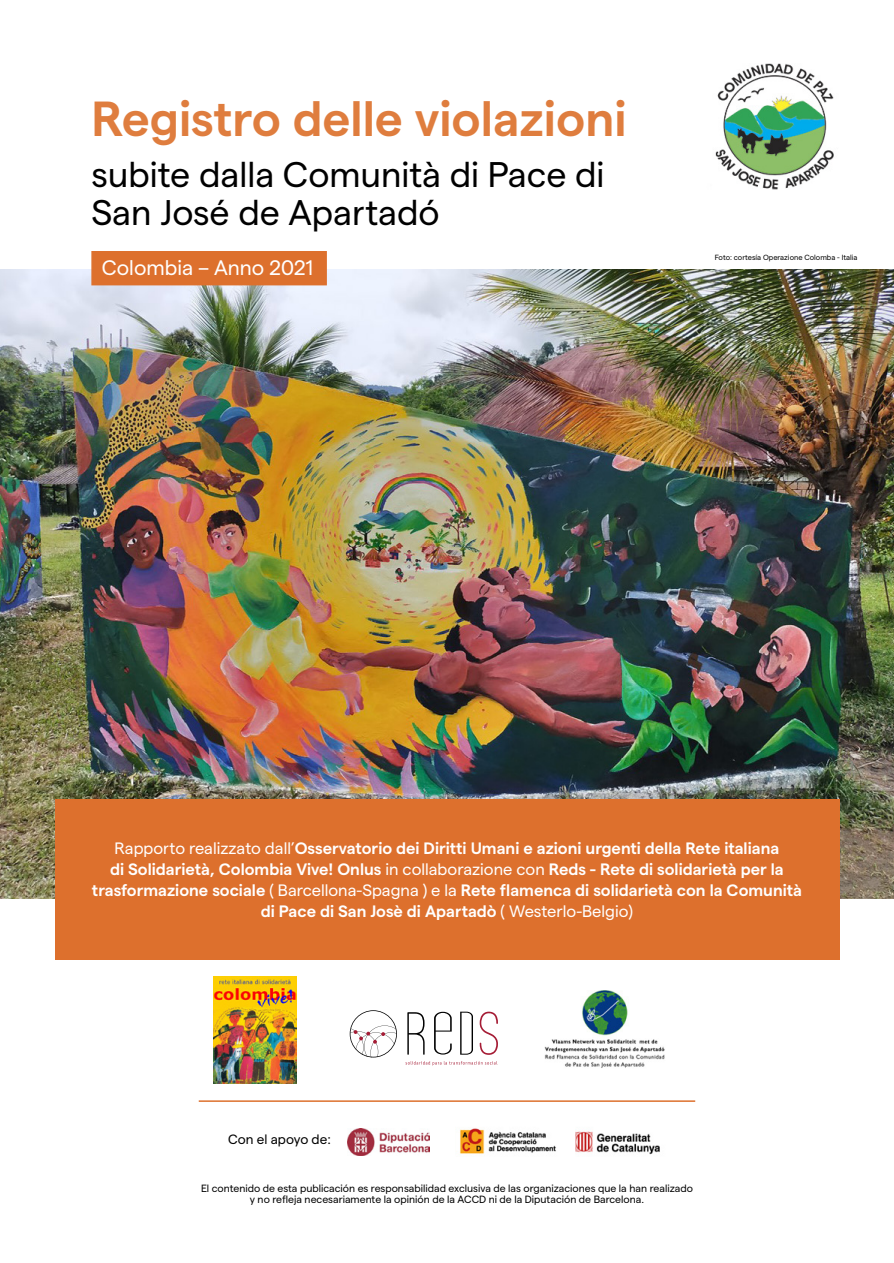
<style>
.page{position:relative;width:894px;height:1263px;background:#fff}
.page>*{position:absolute;margin:0;border:0;box-sizing:border-box;transform-origin:0 0}
.t1{font:600 49.2px "Matter";color:#df7d3e}
.t2{font:35.7px/37.7px "Matter";color:#000}
.t3{font:21px "Matter";color:#fff}
.t4{font:600 16.5px/21px "Matter";color:#fff;text-align:center}
.t5{font:13.5px "Matter";color:#000}
.t6{font:10.5px/11.1px "Matter";color:#000;text-align:center}
.t7{font:7.5px "Matter";color:#000}
.s1{font-weight:400}
</style>
<div class="page">
<img style="left:0;top:269px;width:894px;height:629px">
<div style="left:91px;top:251px;width:236px;height:34px;background:#dd702d"></div>
<img style="left:715px;top:63px;width:119px;height:127px">
<img style="left:347px;top:1128px;width:82px;height:27px">
<img style="left:460px;top:1128px;width:200px;height:27px">
<img style="left:544px;top:990px;width:121px;height:78px">
<img style="left:213px;top:976px;width:84px;height:108px">
<svg style="left:434px;top:1012px;width:18px;height:42px"></svg>
<svg style="left:460px;top:1012px;width:13px;height:43px"></svg>
<svg style="left:407px;top:1012px;width:18px;height:43px"></svg>
<svg style="left:480px;top:1012px;width:18px;height:43px"></svg>
<svg style="left:350px;top:1010px;width:47px;height:47px"></svg>
<svg style="left:406px;top:1061px;width:92px;height:4px"></svg>
<hr style="left:199px;top:1100px;width:496px;height:2px;background:#dd702d">
<div style="left:55px;top:799px;width:784px;height:160px;background:#dd702d"></div>
<p class="t1" style="left:91px;top:82px;width:537px">Registro delle violazioni</p>
<p class="t2" style="left:91px;top:153px;width:515px">subite dalla Comunità di Pace di<br>San José de Apartadó</p>
<p class="t3" style="left:102px;top:252px;width:213px">Colombia – Anno 2021</p>
<p class="t7" style="left:715px;top:252px;width:144px">Foto: cortesía Operazione Colomba - Italia</p>
<p class="t4" style="left:92px;top:836px;width:712px"><span class="s1">Rapporto realizzato dall’</span>Osservatorio dei Diritti Umani e azioni urgenti della Rete italiana<br>di Solidarietà, Colombia Vive! Onlus <span class="s1">in collaborazione con</span> Reds - Rete di solidarietà per la trasformazione sociale <span class="s1">( Barcellona-Spagna ) e la</span> Rete flamenca di solidarietà con la Comunità di Pace di San Josè di Apartadò <span class="s1">( Westerlo-Belgio)</span></p>
<p class="t5" style="left:228px;top:1129px;width:104px">Con el apoyo de:</p>
<p class="t6" style="left:201px;top:1182px;width:493px">El contenido de esta publicación es responsabilidad exclusiva de las organizaciones que la han realizado y no refleja necesariamente la opinión de la ACCD ni de la Diputación de Barcelona.</p>
</div>
